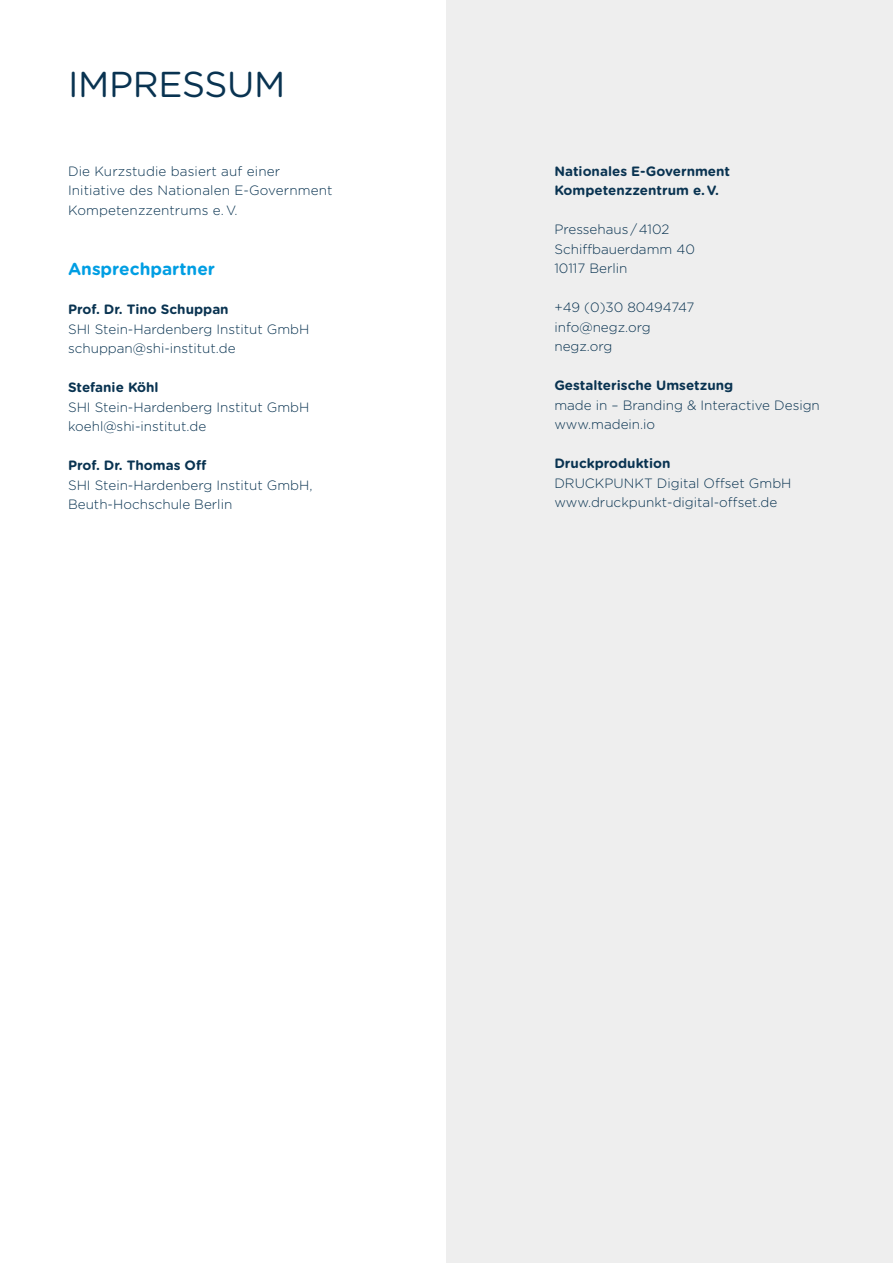
<style>
.page{position:relative;width:893px;height:1263px;background:#fff}
.page>*{position:absolute;margin:0;border:0;box-sizing:border-box;transform-origin:0 0}
.t1{font:36px "Gotham Rounded";letter-spacing:-.01em;color:#093351}
.t2{font:700 17.25px "Gotham Rounded";color:#009ee3}
.t3{font:300 13.5px/19.5px "Gotham Rounded";color:#093351}
.t4{font:700 13.5px/19.5px "Gotham Rounded";color:#093351}
</style>
<div class="page">
<div style="left:446px;top:0;width:447px;height:1263px;background:#eee"></div>
<h1 class="t1" style="left:68px;top:59px;width:219px">IMPRESSUM</h1>
<p class="t3" style="left:68px;top:161px;width:266px">Die Kurzstudie basiert auf einer<br>Initiative des Nationalen E-Government<br>Kompetenzzentrums e. V.</p>
<p class="t2" style="left:68px;top:257px;width:149px">Ansprechpartner</p>
<p class="t4" style="left:68px;top:299px;width:162px">Prof. Dr. Tino Schuppan</p>
<p class="t3" style="left:68px;top:319px;width:243px">SHI Stein-Hardenberg Institut GmbH schuppan@shi-institut.de</p>
<p class="t4" style="left:68px;top:377px;width:92px">Stefanie Köhl</p>
<p class="t3" style="left:68px;top:397px;width:243px">SHI Stein-Hardenberg Institut GmbH koehl@shi-institut.de</p>
<p class="t4" style="left:68px;top:455px;width:140px">Prof. Dr. Thomas Off</p>
<p class="t3" style="left:68px;top:475px;width:246px">SHI Stein-Hardenberg Institut GmbH,<br>Beuth-Hochschule Berlin</p>
<p class="t4" style="left:554px;top:161px;width:177px">Nationales E-Government<br>Kompetenzzentrum e. V.</p>
<p class="t3" style="left:554px;top:219px;width:142px">Pressehaus / 4102<br>Schiffbauerdamm 40<br>10117 Berlin</p>
<p class="t3" style="left:554px;top:297px;width:142px">+49 (0)30 80494747 info@negz.org negz.org</p>
<p class="t4" style="left:554px;top:375px;width:181px">Gestalterische Umsetzung</p>
<p class="t3" style="left:554px;top:394px;width:267px">made in – Branding &amp; Interactive Design www.madein.io</p>
<p class="t4" style="left:554px;top:453px;width:118px">Druckproduktion</p>
<p class="t3" style="left:554px;top:472px;width:239px">DRUCKPUNKT Digital Offset GmbH www.druckpunkt-digital-offset.de</p>
</div>
